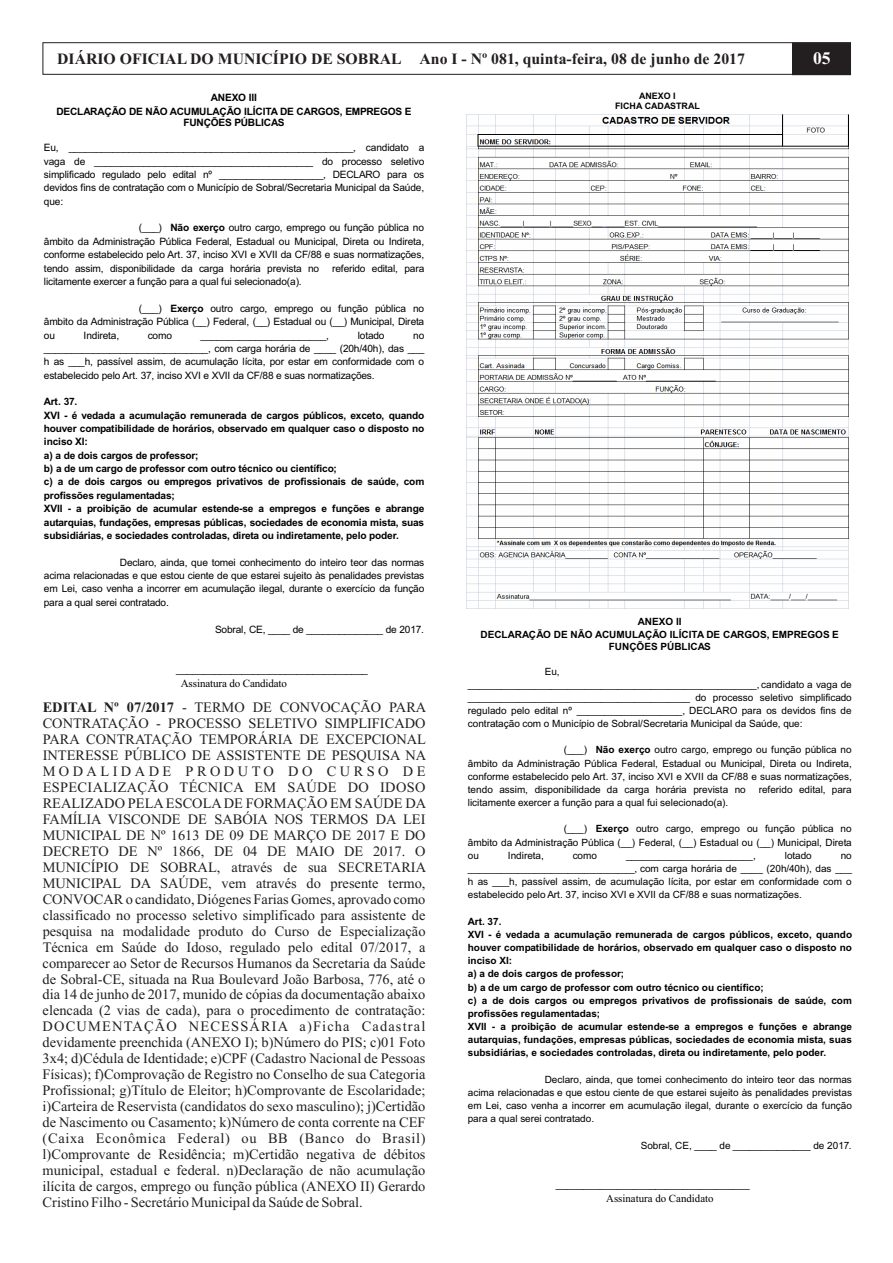
<style>
.page{position:relative;width:893px;height:1263px;background:#fff}
.page>*{position:absolute;margin:0;border:0;box-sizing:border-box;transform-origin:0 0}
.t1{font:700 17.55px "Times New Roman";color:#fff}
.t2{font:700 15.75px "Times New Roman";color:#231f20}
.t3{font:14.4px/15.9px "Times New Roman";color:#231f20;text-align:justify}
.t4{font:10.95px "Times New Roman";letter-spacing:-.015em;color:#000}
.t5{font:10.8px "Times New Roman";color:#000}
.t6{font:10.2px/13.4px "Arial";letter-spacing:-.015em;color:#000;text-align:justify}
.t7{font:700 10.2px/13.4px "Arial";letter-spacing:-.02em;color:#000;text-align:center}
.t8{font:10.05px/13.2px "Arial";color:#000;text-align:justify}
.t9{font:700 10.05px/13.2px "Arial";color:#000;text-align:center}
.t10{font:700 8.85px/10.4px "Arial";color:#000;text-align:center}
.s1{font-weight:700}
</style>
<div class="page">
<svg style="left:42px;top:42px;width:809px;height:33px"></svg>
<hr style="left:792px;top:43px;width:1px;height:31px;background:#231f20">
<img style="left:467px;top:114px;width:381px;height:495px">
<p class="t2" style="left:57px;top:54px;width:689px">DIÁRIO OFICIAL DO MUNICÍPIO DE SOBRAL Ano I - Nº 081, quinta-feira, 08 de junho de 2017</p>
<p class="t1" style="left:813px;top:52px;width:19px">05</p>
<p class="t7" style="left:56px;top:92px;width:357px">ANEXO III<br>DECLARAÇÃO DE NÃO ACUMULAÇÃO ILÍCITA DE CARGOS, EMPREGOS E</p>
<p class="t7" style="left:183px;top:117px;width:103px">FUNÇÕES PÚBLICAS</p>
<p class="t6" style="left:44px;top:142px;width:382px">Eu, ____________________________________________________, candidato a vaga de ________________________________________ do processo seletivo simplificado regulado pelo edital nº ___________________, DECLARO para os devidos fins de contratação com o Município de Sobral/Secretaria Municipal da Saúde, que:</p>
<p class="t6" style="left:44px;top:222px;width:382px;text-indent:95px">(___) <span class="s1">Não exerço</span> outro cargo, emprego ou função pública no âmbito da Administração Pública Federal, Estadual ou Municipal, Direta ou Indireta, conforme estabelecido pelo Art. 37, inciso XVI e XVII da CF/88 e suas normatizações, tendo assim, disponibilidade da carga horária prevista no</p>
<p class="t10" style="left:615px;top:92px;width:86px">ANEXO I<br>FICHA CADASTRAL</p>
<p class="t6" style="left:332px;top:262px;width:94px">referido edital, para</p>
<p class="t6" style="left:44px;top:276px;width:259px">licitamente exercer a função para a qual fui selecionado(a).</p>
<p class="t6" style="left:44px;top:302px;width:382px;text-indent:95px">(___) <span class="s1">Exerço</span> outro cargo, emprego ou função pública no âmbito da Administração Pública (__) Federal, (__) Estadual ou (__) Municipal, Direta ou</p>
<p class="t6" style="left:84px;top:329px;width:37px">Indireta,</p>
<p class="t6" style="left:148px;top:329px;width:26px">como</p>
<p class="t6" style="left:358px;top:329px;width:28px">lotado</p>
<p class="t6" style="left:44px;top:329px;width:382px;text-indent:369px">no ______________________________, com carga horária de ____ (20h/40h), das ___ h as ___h, passível assim, de acumulação lícita, por estar em conformidade com o estabelecido pelo Art. 37, inciso XVI e XVII da CF/88 e suas normatizações.</p>
<p class="t7" style="left:44px;top:396px;width:382px;text-align:left">Art. 37.<br>XVI - é vedada a acumulação remunerada de cargos públicos, exceto, quando houver compatibilidade de horários, observado em qualquer caso o disposto no inciso XI:<br>a) a de dois cargos de professor;<br>b) a de um cargo de professor com outro técnico ou científico;<br>c) a de dois cargos ou empregos privativos de profissionais de saúde, com profissões regulamentadas;<br>XVII - a proibição de acumular estende-se a empregos e funções e abrange autarquias, fundações, empresas públicas, sociedades de economia mista, suas subsidiárias, e sociedades controladas, direta ou indiretamente, pelo poder.</p>
<p class="t6" style="left:44px;top:556px;width:382px;text-indent:76px">Declaro, ainda, que tomei conhecimento do inteiro teor das normas acima relacionadas e que estou ciente de que estarei sujeito às penalidades previstas em Lei, caso venha a incorrer em acumulação ilegal, durante o exercício da função para a qual serei contratado.</p>
<p class="t6" style="left:215px;top:623px;width:210px">Sobral, CE, ____ de ______________ de 2017.</p>
<p class="t6" style="left:176px;top:663px;width:193px">___________________________________</p>
<p class="t4" style="left:181px;top:679px;width:108px">Assinatura do Candidato</p>
<p class="t6" style="left:201px;top:329px;width:130px">_______________________,</p>
<p class="t3" style="left:43px;top:701px;width:385px"><span class="s1">EDITAL Nº 07/2017</span> - TERMO DE CONVOCAÇÃO PARA CONTRATAÇÃO - PROCESSO SELETIVO SIMPLIFICADO PARA CONTRATAÇÃO TEMPORÁRIA DE EXCEPCIONAL INTERESSE PÚBLICO DE ASSISTENTE DE PESQUISA NA MODALIDADE PRODUTO DO CURSO DE ESPECIALIZAÇÃO TÉCNICA EM SAÚDE DO IDOSO REALIZADO PELAESCOLADE FORMAÇÃO EM SAÚDE DA FAMÍLIA VISCONDE DE SABÓIA NOS TERMOS DA LEI MUNICIPAL DE Nº 1613 DE 09 DE MARÇO DE 2017 E DO DECRETO DE Nº 1866, DE 04 DE MAIO DE 2017. O MUNICÍPIO DE SOBRAL, através de sua SECRETARIA MUNICIPAL DA SAÚDE, vem através do presente termo, CONVOCAR o candidato, Diógenes Farias Gomes, aprovado como classificado no processo seletivo simplificado para assistente de pesquisa na modalidade produto do Curso de Especialização Técnica em Saúde do Idoso, regulado pelo edital 07/2017, a comparecer ao Setor de Recursos Humanos da Secretaria da Saúde de Sobral-CE, situada na Rua Boulevard João Barbosa, 776, até o dia 14 de junho de 2017, munido de cópias da documentação abaixo elencada (2 vias de cada), para o procedimento de contratação:<br>DOCUMENTAÇÃO NECESSÁRIA a)Ficha Cadastral devidamente preenchida (ANEXO I); b)Número do PIS; c)01 Foto 3x4; d)Cédula de Identidade; e)CPF (Cadastro Nacional de Pessoas Físicas); f)Comprovação de Registro no Conselho de sua Categoria Profissional; g)Título de Eleitor; h)Comprovante de Escolaridade; i)Carteira de Reservista (candidatos do sexo masculino); j)Certidão de Nascimento ou Casamento; k)Número de conta corrente na CEF (Caixa Econômica Federal) ou BB (Banco do Brasil) l)Comprovante de Residência; m)Certidão negativa de débitos municipal, estadual e federal. n)Declaração de não acumulação ilícita de cargos, emprego ou função pública (ANEXO II) Gerardo Cristino Filho - Secretário Municipal da Saúde de Sobral.</p>
<p class="t9" style="left:481px;top:616px;width:360px">ANEXO II<br>DECLARAÇÃO DE NÃO ACUMULAÇÃO ILÍCITA DE CARGOS, EMPREGOS E</p>
<p class="t9" style="left:609px;top:641px;width:103px">FUNÇÕES PÚBLICAS</p>
<p class="t8" style="left:468px;top:665px;width:385px;text-align:left;text-indent:77px">Eu, ____________________________________________________, candidato a vaga de ________________________________________ do processo seletivo simplificado regulado pelo edital nº ___________________, DECLARO para os devidos fins de contratação com o Município de Sobral/Secretaria Municipal da Saúde, que:</p>
<p class="t8" style="left:468px;top:744px;width:386px;text-indent:96px">(___) <span class="s1">Não exerço</span> outro cargo, emprego ou função pública no âmbito da Administração Pública Federal, Estadual ou Municipal, Direta ou Indireta, conforme estabelecido pelo Art. 37, inciso XVI e XVII da CF/88 e suas normatizações, tendo assim, disponibilidade da carga horária prevista no</p>
<p class="t8" style="left:759px;top:784px;width:94px">referido edital, para</p>
<p class="t8" style="left:468px;top:797px;width:262px">licitamente exercer a função para a qual fui selecionado(a).</p>
<p class="t8" style="left:468px;top:823px;width:385px;text-indent:96px">(___) <span class="s1">Exerço</span> outro cargo, emprego ou função pública no âmbito da Administração Pública (__) Federal, (__) Estadual ou (__) Municipal, Direta ou</p>
<p class="t8" style="left:508px;top:850px;width:37px">Indireta,</p>
<p class="t8" style="left:573px;top:850px;width:26px">como</p>
<p class="t8" style="left:785px;top:850px;width:28px">lotado</p>
<p class="t8" style="left:468px;top:850px;width:386px;text-indent:373px">no ______________________________, com carga horária de ____ (20h/40h), das ___ h as ___h, passível assim, de acumulação lícita, por estar em conformidade com o estabelecido pelo Art. 37, inciso XVI e XVII da CF/88 e suas normatizações.</p>
<p class="t9" style="left:468px;top:915px;width:386px;text-align:left">Art. 37.<br>XVI - é vedada a acumulação remunerada de cargos públicos, exceto, quando houver compatibilidade de horários, observado em qualquer caso o disposto no inciso XI:<br>a) a de dois cargos de professor;<br>b) a de um cargo de professor com outro técnico ou científico;<br>c) a de dois cargos ou empregos privativos de profissionais de saúde, com profissões regulamentadas;<br>XVII - a proibição de acumular estende-se a empregos e funções e abrange autarquias, fundações, empresas públicas, sociedades de economia mista, suas subsidiárias, e sociedades controladas, direta ou indiretamente, pelo poder.</p>
<p class="t8" style="left:468px;top:1073px;width:386px;text-indent:77px">Declaro, ainda, que tomei conhecimento do inteiro teor das normas acima relacionadas e que estou ciente de que estarei sujeito às penalidades previstas em Lei, caso venha a incorrer em acumulação ilegal, durante o exercício da função para a qual serei contratado.</p>
<p class="t8" style="left:641px;top:1139px;width:212px">Sobral, CE, ____ de ______________ de 2017.</p>
<p class="t8" style="left:556px;top:1179px;width:195px">___________________________________</p>
<p class="t5" style="left:606px;top:1194px;width:109px">Assinatura do Candidato</p>
<p class="t8" style="left:626px;top:850px;width:131px">_______________________,</p>
</div>
